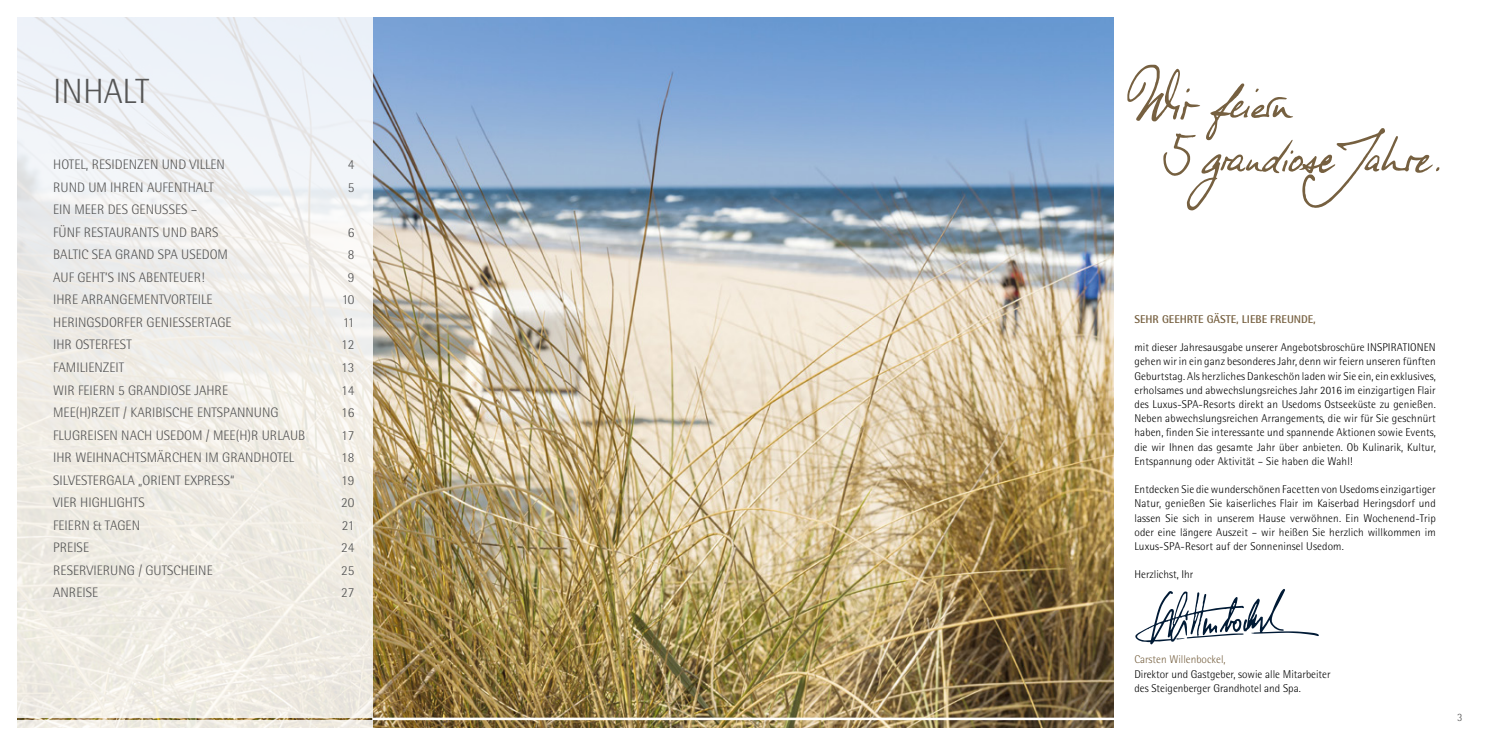
<style>
.page{position:relative;width:1489px;height:745px;background:#fff}
.page>*{position:absolute;margin:0;border:0;box-sizing:border-box;transform-origin:0 0}
.t1{font:300 35px "Rotis Semi Sans W1 G";color:#565656}
.t2{font:300 13.75px/22.5px "Rotis Semi Sans W1 G";color:#565656}
.t3{font:300 11.25px/14.1px "Rotis Semi Sans W1 G";letter-spacing:.01em;color:#000;text-align:justify}
.t4{font:700 11.25px "Rotis Semi Sans W1 G";color:#766040}
.t5{font:300 11.25px "Rotis Semi Sans W1 G";color:#766040}
.t6{font:300 11.25px "Rotis Semi Sans W1 G";color:#565656}
</style>
<div class="page">
<svg style="left:1135px;top:589px;width:183px;height:55px"></svg>
<svg style="left:1127px;top:65px;width:312px;height:145px"></svg>
<img style="left:18px;top:18px;width:1095px;height:708px">
<svg style="left:17px;top:17px;width:355px;height:700px;fill:#efede8"></svg>
<svg style="left:17px;top:719px;width:355px;height:9px;fill:#f0ece3"></svg>
<hr style="left:372px;top:717px;width:748px;height:2px;background:#fff">
<h1 class="t1" style="left:53px;top:71px;width:98px">INHALT</h1>
<p class="t2" style="left:53px;top:153px;width:173px">HOTEL, RESIDENZEN UND VILLEN</p>
<p class="t2" style="left:348px;top:153px;width:8px">4</p>
<p class="t2" style="left:53px;top:176px;width:162px">RUND UM IHREN AUFENTHALT</p>
<p class="t2" style="left:348px;top:176px;width:8px">5</p>
<p class="t2" style="left:53px;top:198px;width:167px">EIN MEER DES GENUSSES –<br>FÜNF RESTAURANTS UND BARS</p>
<p class="t2" style="left:348px;top:221px;width:8px">6</p>
<p class="t2" style="left:53px;top:243px;width:176px">BALTIC SEA GRAND SPA USEDOM</p>
<p class="t2" style="left:348px;top:243px;width:8px">8</p>
<p class="t2" style="left:53px;top:266px;width:153px">AUF GEHT’S INS ABENTEUER!</p>
<p class="t2" style="left:348px;top:266px;width:8px">9</p>
<p class="t2" style="left:53px;top:288px;width:161px">IHRE ARRANGEMENTVORTEILE</p>
<p class="t2" style="left:342px;top:288px;width:14px">10</p>
<p class="t2" style="left:53px;top:311px;width:180px">HERINGSDORFER GENIESSERTAGE</p>
<p class="t2" style="left:343px;top:311px;width:13px">11</p>
<p class="t2" style="left:53px;top:333px;width:80px">IHR OSTERFEST</p>
<p class="t2" style="left:341px;top:333px;width:15px">12</p>
<p class="t2" style="left:53px;top:356px;width:73px">FAMILIENZEIT</p>
<p class="t2" style="left:341px;top:356px;width:15px">13</p>
<p class="t2" style="left:53px;top:378px;width:176px">WIR FEIERN 5 GRANDIOSE JAHRE</p>
<p class="t2" style="left:341px;top:378px;width:15px">14</p>
<p class="t2" style="left:53px;top:401px;width:227px">MEE(H)RZEIT / KARIBISCHE ENTSPANNUNG</p>
<p class="t2" style="left:341px;top:401px;width:15px">16</p>
<p class="t2" style="left:53px;top:423px;width:254px">FLUGREISEN NACH USEDOM / MEE(H)R URLAUB</p>
<p class="t2" style="left:341px;top:423px;width:15px">17</p>
<p class="t2" style="left:53px;top:446px;width:242px">IHR WEIHNACHTSMÄRCHEN IM GRANDHOTEL</p>
<p class="t2" style="left:341px;top:446px;width:15px">18</p>
<p class="t2" style="left:53px;top:468px;width:183px">SILVESTERGALA „ORIENT EXPRESS“</p>
<p class="t2" style="left:341px;top:468px;width:15px">19</p>
<p class="t2" style="left:53px;top:491px;width:93px">VIER HIGHLIGHTS</p>
<p class="t2" style="left:341px;top:491px;width:15px">20</p>
<p class="t2" style="left:53px;top:513px;width:88px">FEIERN &amp; TAGEN</p>
<p class="t2" style="left:342px;top:513px;width:14px">21</p>
<p class="t2" style="left:53px;top:536px;width:37px">PREISE</p>
<p class="t2" style="left:341px;top:536px;width:15px">24</p>
<p class="t2" style="left:53px;top:558px;width:161px">RESERVIERUNG / GUTSCHEINE</p>
<p class="t2" style="left:341px;top:558px;width:15px">25</p>
<p class="t2" style="left:53px;top:581px;width:47px">ANREISE</p>
<p class="t2" style="left:341px;top:581px;width:15px">27</p>
<p class="t4" style="left:1134px;top:312px;width:183px">SEHR GEEHRTE GÄSTE, LIEBE FREUNDE,</p>
<p class="t3" style="left:1134px;top:340px;width:303px">mit dieser Jahresausgabe unserer Angebotsbroschüre INSPIRATIONEN gehen wir in ein ganz besonderes Jahr, denn wir feiern unseren fünften Geburtstag. Als herzliches Dankeschön laden wir Sie ein, ein exklusives, erholsames und abwechslungsreiches Jahr 2016 im einzigartigen Flair des Luxus-SPA-Resorts direkt an Usedoms Ostseeküste zu genießen.<br>Neben abwechslungsreichen Arrangements, die wir für Sie geschnürt haben, finden Sie interessante und spannende Aktionen sowie Events, die wir Ihnen das gesamte Jahr über anbieten. Ob Kulinarik, Kultur, Entspannung oder Aktivität – Sie haben die Wahl!</p>
<p class="t3" style="left:1134px;top:482px;width:303px">Entdecken Sie die wunderschönen Facetten von Usedoms einzigartiger Natur, genießen Sie kaiserliches Flair im Kaiserbad Heringsdorf und lassen Sie sich in unserem Hause verwöhnen. Ein Wochenend-Trip oder eine längere Auszeit – wir heißen Sie herzlich willkommen im Luxus-SPA-Resort auf der Sonneninsel Usedom.</p>
<p class="t3" style="left:1134px;top:567px;width:60px">Herzlichst, Ihr</p>
<p class="t5" style="left:1134px;top:652px;width:93px">Carsten Willenbockel,</p>
<p class="t3" style="left:1134px;top:666px;width:198px">Direktor und Gastgeber, sowie alle Mitarbeiter des Steigenberger Grandhotel and Spa.</p>
<p class="t6" style="left:1456px;top:710px;width:7px">3</p>
</div>
